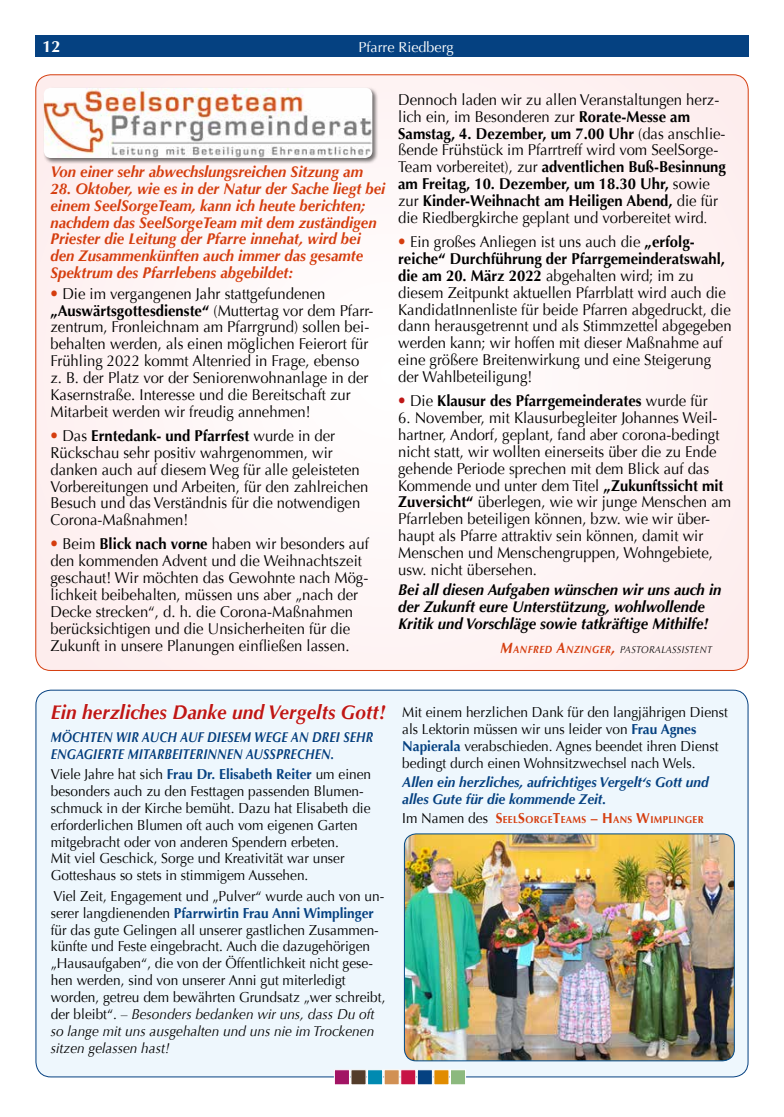
<style>
.page{position:relative;width:784px;height:1117px;background:#fff}
.page>*{position:absolute;margin:0;border:0;box-sizing:border-box;transform-origin:0 0}
.t1{font:italic 700 20px "Optima";letter-spacing:.005em;color:#be1716;scale:.95 1}
.t2{font:700 16.25px "Optima";color:#fff}
.t3{font:15.62px/16.9px "Optima";color:#000;scale:.95 1}
.t4{font:italic 700 15.62px/16.9px "Optima";color:#d53d0e;scale:.95 1}
.t5{font:italic 700 15.62px/16.9px "Optima";color:#000;scale:.95 1}
.t6{font:700 15.62px "Optima";color:#000;scale:.95 1}
.t7{font:14.38px/16.9px "Optima";color:#000;scale:.95 1}
.t8{font:italic 700 14.38px/16.9px "Optima";color:#054181;scale:.85 1}
.t9{font:italic 700 14.38px/16.9px "Optima";color:#054181;scale:.95 1}
.t10{font:14.38px "Optima";color:#fff}
.t11{font:700 10.12px "Optima";letter-spacing:.035em;color:#d53d0e;scale:.95 1}
.t12{font:italic 10px "Optima";letter-spacing:.04em;color:#000;scale:.9 1}
.s1{font-weight:900;color:#d53d0e}
.s2{font-weight:700}
.s3{font-style:italic}
.s4{font-weight:900;color:#be1716}
.s5{font-weight:400}
.s6{font-weight:700;font-size:15px;color:#d53d0e}
.s7{font-weight:700;font-size:10.5px;color:#d53d0e}
.s8{font-weight:700;color:#054181}
.s9{font-weight:400;font-size:14.38px;color:#000}
.s10{font-size:14.38px}
</style>
<div class="page">
<div style="left:35px;top:35px;width:713px;height:22px;background:#054181"></div>
<div style="left:36px;top:75px;width:711px;height:595px;background:#fef5f5"></div>
<div style="left:42px;top:86px;width:336px;height:78px;background:#000;opacity:.55"></div>
<img style="left:44px;top:88px;width:328px;height:70px">
<div style="left:36px;top:690px;width:711px;height:386px;background:#eef7fd;border-radius:15px"></div>
<svg style="left:51px;top:703px;width:335px;height:56px"></svg>
<img style="left:404px;top:833px;width:329px;height:227px">
<div style="left:404px;top:833px;width:330px;height:227px;border:1px solid #004a87;border-radius:12px"></div>
<div style="left:417px;top:1069px;width:15px;height:15px;background:#054181;border:1px solid #fff"></div>
<div style="left:400px;top:1069px;width:16px;height:15px;background:#c71345;border:1px solid #fff"></div>
<div style="left:383px;top:1069px;width:16px;height:15px;background:#d19053;border:1px solid #fff"></div>
<div style="left:367px;top:1069px;width:15px;height:15px;background:#008ab1;border:1px solid #fff"></div>
<div style="left:334px;top:1069px;width:15px;height:15px;background:#a21464;border:1px solid #fff"></div>
<div style="left:350px;top:1069px;width:16px;height:15px;background:#543d2b;border:1px solid #fff"></div>
<div style="left:433px;top:1069px;width:16px;height:15px;background:#e18c00;border:1px solid #fff"></div>
<div style="left:450px;top:1069px;width:15px;height:15px;background:#8cb97e;border:1px solid #fff"></div>
<p class="t2" style="left:43px;top:37px;width:20px">12</p>
<p class="t10" style="left:358px;top:39px;width:97px">Pfarre Riedberg</p>
<p class="t4" style="left:50px;top:163px;width:330px">Von einer sehr abwechslungsreichen Sitzung am</p>
<p class="t4" style="left:50px;top:180px;width:353px">28. Oktober, wie es in der Natur der Sache liegt bei einem SeelSorgeTeam, kann ich heute berichten; nachdem das SeelSorgeTeam mit dem zuständigen Priester die Leitung der Pfarre innehat, wird bei den Zusammenkünften auch immer das gesamte Spektrum des Pfarrlebens abgebildet:</p>
<p class="t3" style="left:50px;top:285px;width:341px"><span class="s1">•</span> Die im vergangenen Jahr stattgefundenen <span class="s2">„Auswärtsgottesdienste“</span> (Muttertag vor dem Pfarr&shy;zentrum, Fronleichnam am Pfarrgrund) sollen bei&shy;behalten werden, als einen möglichen Feierort für Frühling 2022 kommt Altenried in Frage, ebenso z. B. der Platz vor der Seniorenwohnanlage in der Kasernstraße. Interesse und die Bereitschaft zur Mitarbeit werden wir freudig annehmen!</p>
<p class="t3" style="left:50px;top:427px;width:336px"><span class="s1">•</span> Das <span class="s2">Erntedank- und Pfarrfest</span> wurde in der Rückschau sehr positiv wahrgenommen, wir danken auch auf diesem Weg für alle geleisteten Vorbereitungen und Arbeiten, für den zahlreichen Besuch und das Verständnis für die notwendigen Corona-Maßnahmen!</p>
<p class="t3" style="left:50px;top:535px;width:336px"><span class="s1">•</span> Beim <span class="s2">Blick nach vorne</span> haben wir besonders auf den kommenden Advent und die Weihnachtszeit geschaut! Wir möchten das Gewohnte nach Mög&shy;lichkeit beibehalten, müssen uns aber „nach der Decke strecken“, d. h. die Corona-Maßnahmen berücksichtigen und die Unsicherheiten für die Zukunft in unsere Planungen einfließen lassen.</p>
<p class="t3" style="left:398px;top:91px;width:346px">Dennoch laden wir zu allen Veranstaltungen herz&shy;lich ein, im Besonderen zur <span class="s2">Rorate-Messe am Samstag, 4. Dezember, um 7.00 Uhr</span> (das anschlie&shy;ßende Frühstück im Pfarrtreff wird vom SeelSorge-Team vorbereitet), zur <span class="s2">adventlichen Buß-Besinnung am Freitag, 10. Dezember, um 18.30 Uhr,</span> sowie zur <span class="s2">Kinder-Weihnacht am Heiligen Abend,</span> die für die Riedbergkirche geplant und vorbereitet wird<span class="s3">.</span></p>
<p class="t3" style="left:398px;top:233px;width:352px"><span class="s1">•</span> Ein großes Anliegen ist uns auch die <span class="s2">„erfolg&shy;reiche“ Durchführung der Pfarrgemeinderatswahl, die am 20. März 2022</span> abgehalten wird; im zu diesem Zeitpunkt aktuellen Pfarrblatt wird auch die KandidatInnenliste für beide Pfarren abgedruckt, die dann herausgetrennt und als Stimmzettel abgegeben werden kann; wir hoffen mit dieser Maßnahme auf eine größere Breitenwirkung und eine Steigerung der Wahlbeteiligung!</p>
<p class="t6" style="left:398px;top:391px;width:327px"><span class="s4">•</span> <span class="s5">Die</span> Klausur des Pfarrgemeinderates <span class="s5">wurde für</span></p>
<p class="t3" style="left:398px;top:409px;width:352px">6. November, mit Klausurbegleiter Johannes Weil&shy;hartner, Andorf, geplant, fand aber corona-bedingt nicht statt, wir wollten einerseits über die zu Ende gehende Periode sprechen mit dem Blick auf das Kommende und unter dem Titel <span class="s2">„Zukunftssicht mit Zuversicht“</span> überlegen, wie wir junge Menschen am Pfarrleben beteiligen können, bzw. wie wir über&shy;haupt als Pfarre attraktiv sein können, damit wir Menschen und Menschengruppen, Wohngebiete, usw. nicht übersehen.</p>
<p class="t5" style="left:398px;top:581px;width:341px">Bei all diesen Aufgaben wünschen wir uns auch in der Zukunft eure Unterstützung, wohlwollende<br>Kritik und Vorschläge sowie tatkräftige Mithilfe!</p>
<p class="t12" style="left:500px;top:643px;width:236px"><span class="s6">M</span><span class="s7">ANFRED</span> <span class="s6">A</span><span class="s7">NZINGER</span><span class="s6">,</span> PASTORALASSISTENT</p>
<p class="t1" style="left:51px;top:700px;width:353px">Ein herzliches Danke und Vergelts Gott!</p>
<p class="t8" style="left:51px;top:728px;width:380px">MÖCHTEN WIR AUCH AUF DIESEM WEGE AN DREI SEHR<br>ENGAGIERTE MITARBEITERINNEN AUSSPRECHEN.</p>
<p class="t7" style="left:51px;top:765px;width:338px">Viele Jahre hat sich <span class="s8">Frau Dr. Elisabeth Reiter</span> um einen besonders auch zu den Festtagen passenden Blumen&shy;schmuck in der Kirche bemüht. Dazu hat Elisabeth die erforderlichen Blumen oft auch vom eigenen Garten mitgebracht oder von anderen Spendern erbeten.<br>Mit viel Geschick, Sorge und Kreativität war unser Gotteshaus so stets in stimmigem Aussehen.</p>
<p class="t7" style="left:51px;top:887px;width:353px">Viel Zeit, Engagement und „Pulver“ wurde auch von un&shy;serer langdienenden <span class="s8">Pfarrwirtin Frau Anni Wimplinger </span>für das gute Gelingen all unserer gastlichen Zusammen&shy;künfte und Feste eingebracht. Auch die dazugehörigen „Hausaufgaben“, die von der Öffentlichkeit nicht gese&shy;hen werden, sind von unserer Anni gut miterledigt worden, getreu dem bewährten Grundsatz „wer schreibt, der bleibt“. – <span class="s3">Besonders bedanken wir uns, dass Du oft so lange mit uns ausgehalten und uns nie im Trockenen sitzen gelassen hast!</span></p>
<p class="t7" style="left:402px;top:703px;width:344px">Mit einem herzlichen Dank für den langjährigen Dienst als Lektorin müssen wir uns leider von <span class="s8">Frau Agnes Napierala</span> verabschieden. Agnes beendet ihren Dienst bedingt durch einen Wohnsitzwechsel nach Wels.</p>
<p class="t9" style="left:402px;top:773px;width:324px">Allen ein herzliches, aufrichtiges Vergelt‘s Gott und alles Gute für die kommende Zeit.</p>
<p class="t11" style="left:402px;top:813px;width:318px"><span class="s9">Im Namen des</span> <span class="s10">S</span>EEL<span class="s10">S</span>ORGE<span class="s10">T</span>EAMS <span class="s10">– H</span>ANS <span class="s10">W</span>IMPLINGER</p>
</div>
